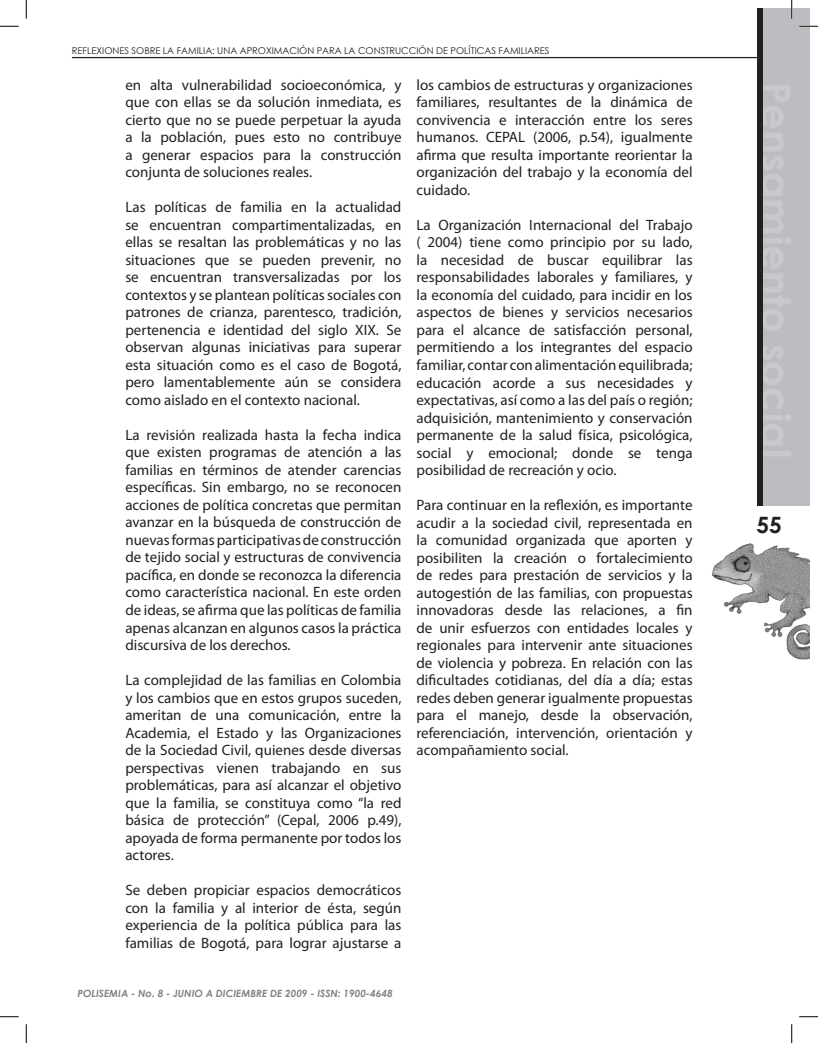
<style>
.page{position:relative;width:818px;height:1043px;background:#fff}
.page>*{position:absolute;margin:0;border:0;box-sizing:border-box;transform-origin:0 0}
.t1{font:700 22.5px "Century Gothic";color:#231f20}
.t2{font:15px/17.5px "Myriad Pro";color:#231f20;text-align:justify}
.t3{font:italic 700 10px "Century Gothic";color:#808285}
.t4{font:9.38px "Century Gothic";color:#231f20}
</style>
<div class="page">
<div style="left:756px;top:9px;width:53px;height:497px;background:#bcbdc0"></div>
<div style="left:756px;top:9px;width:6px;height:497px;background:#231f20"></div>
<hr style="left:72px;top:57px;width:687px;height:1px;background:#231f20">
<img style="left:711px;top:543px;width:98px;height:117px">
<svg style="left:0;top:25px;width:19px;height:2px"></svg>
<svg style="left:799px;top:25px;width:19px;height:2px"></svg>
<svg style="left:0;top:1016px;width:19px;height:1px"></svg>
<svg style="left:799px;top:1016px;width:19px;height:1px"></svg>
<svg style="left:25px;top:0;width:2px;height:19px"></svg>
<svg style="left:25px;top:1024px;width:2px;height:18px"></svg>
<svg style="left:790px;top:0;width:2px;height:19px"></svg>
<svg style="left:791px;top:1024px;width:1px;height:18px"></svg>
<p class="t4" style="left:72px;top:44px;width:479px">REFLEXIONES SOBRE LA FAMILIA: UNA APROXIMACIÓN PARA LA CONSTRUCCIÓN DE POLÍTICAS FAMILIARES</p>
<p class="t2" style="left:125px;top:76px;width:278px">en alta vulnerabilidad socioeconómica, y que con ellas se da solución inmediata, es cierto que no se puede perpetuar la ayuda a la población, pues esto no contribuye a generar espacios para la construcción conjunta de soluciones reales.</p>
<p class="t2" style="left:125px;top:198px;width:277px">Las políticas de familia en la actualidad se encuentran compartimentalizadas, en ellas se resaltan las problemáticas y no las situaciones que se pueden prevenir, no se encuentran transversalizadas por los contextos y se plantean políticas sociales con patrones de crianza, parentesco, tradición, pertenencia e identidad del siglo XIX. Se observan algunas iniciativas para superar esta situación como es el caso de Bogotá, pero lamentablemente aún se considera como aislado en el contexto nacional.</p>
<p class="t2" style="left:125px;top:426px;width:277px">La revisión realizada hasta la fecha indica que existen programas de atención a las familias en términos de atender carencias específicas. Sin embargo, no se reconocen acciones de política concretas que permitan avanzar en la búsqueda de construcción de nuevas formas participativas de construcción de tejido social y estructuras de convivencia pacífica, en donde se reconozca la diferencia como característica nacional. En este orden de ideas, se afirma que las políticas de familia apenas alcanzan en algunos casos la práctica discursiva de los derechos.</p>
<p class="t2" style="left:125px;top:671px;width:278px">La complejidad de las familias en Colombia y los cambios que en estos grupos suceden, ameritan de una comunicación, entre la Academia, el Estado y las Organizaciones de la Sociedad Civil, quienes desde diversas perspectivas vienen trabajando en sus problemáticas, para así alcanzar el objetivo que la familia, se constituya como “la red básica de protección” (Cepal, 2006 p.49), apoyada de forma permanente por todos los actores.</p>
<p class="t2" style="left:125px;top:881px;width:277px">Se deben propiciar espacios democráticos con la familia y al interior de ésta, según experiencia de la política pública para las familias de Bogotá, para lograr ajustarse a</p>
<p class="t2" style="left:416px;top:76px;width:277px">los cambios de estructuras y organizaciones familiares, resultantes de la dinámica de convivencia e interacción entre los seres humanos. CEPAL (2006, p.54), igualmente afirma que resulta importante reorientar la organización del trabajo y la economía del cuidado.</p>
<p class="t2" style="left:416px;top:216px;width:277px">La Organización Internacional del Trabajo ( 2004) tiene como principio por su lado, la necesidad de buscar equilibrar las responsabilidades laborales y familiares, y la economía del cuidado, para incidir en los aspectos de bienes y servicios necesarios para el alcance de satisfacción personal, permitiendo a los integrantes del espacio familiar, contar con alimentación equilibrada; educación acorde a sus necesidades y expectativas, así como a las del país o región; adquisición, mantenimiento y conservación permanente de la salud física, psicológica, social y emocional; donde se tenga posibilidad de recreación y ocio.</p>
<p class="t2" style="left:416px;top:496px;width:278px">Para continuar en la reflexión, es importante acudir a la sociedad civil, representada en la comunidad organizada que aporten y posibiliten la creación o fortalecimiento de redes para prestación de servicios y la autogestión de las familias, con propuestas innovadoras desde las relaciones, a fin de unir esfuerzos con entidades locales y regionales para intervenir ante situaciones de violencia y pobreza. En relación con las dificultades cotidianas, del día a día; estas redes deben generar igualmente propuestas para el manejo, desde la observación, referenciación, intervención, orientación y acompañamiento social.</p>
<p class="t3" style="left:78px;top:986px;width:316px">POLISEMIA - No. 8 - JUNIO A DICIEMBRE DE 2009 - ISSN: 1900-4648</p>
<h1 class="t1" style="left:756px;top:508px;width:27px">55</h1>
</div>
